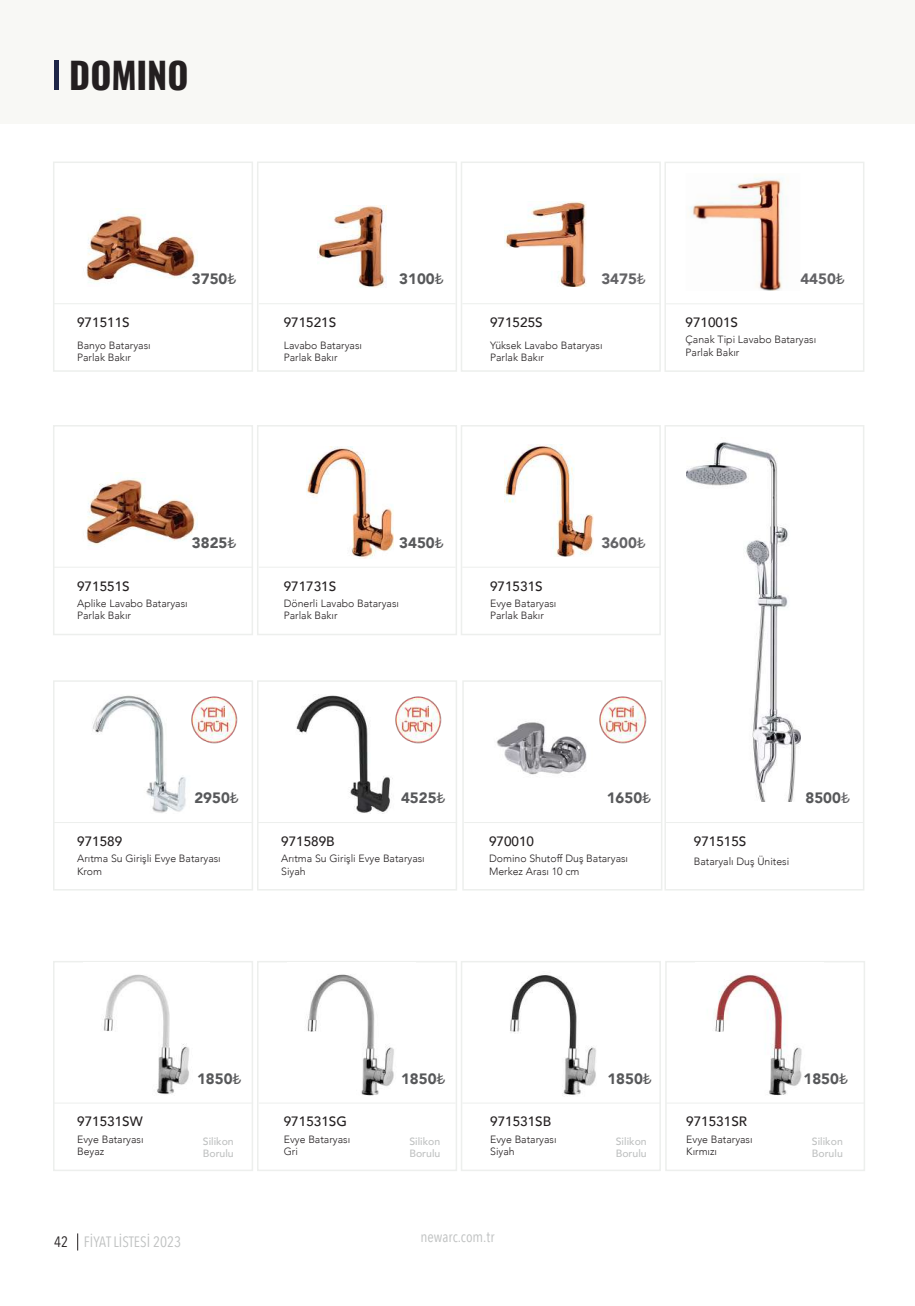
<style>
.page{position:relative;width:915px;height:1306px;background:#fff}
.page>*{position:absolute;margin:0;border:0;box-sizing:border-box;transform-origin:0 0}
.t1{font:700 36px "Oswald";color:#231f20}
.t2{font:900 15px "Avenir";color:#57585a}
.t3{font:15px "Avenir Next Condensed";color:#bfc1c1}
.t4{font:900 15px "Avenir";color:#636366}
.t5{font:500 13.5px "Avenir";color:#231f20}
.t6{font:300 10.5px/12.6px "Avenir";color:#231f20}
.t7{font:500 10.5px/12.6px "Avenir";color:#bfc1c1}
.s1{font-family:"Consolas";font-weight:400;font-size:16.5px}
.s2{font-family:"Consolas";font-weight:400;font-size:16.5px;color:#57585a}
.s3{font-family:"Consolas";font-weight:400;font-size:16.5px;color:#636366}
.s4{color:#231f20}
</style>
<div class="page">
<svg style="left:77px;top:1233px;width:1px;height:17px"></svg>
<div style="left:0;top:0;width:914px;height:124px;background:#f8f8f5"></div>
<div style="left:54px;top:60px;width:5px;height:30px;background:#1e2647"></div>
<div style="left:665px;top:960px;width:199px;height:211px;background:#fff;border:2px solid #edefed"></div>
<div style="left:257px;top:960px;width:200px;height:211px;background:#fff;border:2px solid #edefed"></div>
<hr style="left:259px;top:1102px;width:196px;height:1px;background:#edefed">
<div style="left:53px;top:960px;width:200px;height:211px;background:#fff;border:2px solid #edefed"></div>
<hr style="left:54px;top:1102px;width:199px;height:1px;background:#edefed">
<div style="left:460px;top:960px;width:200px;height:211px;background:#fff;border:2px solid #edefed"></div>
<hr style="left:462px;top:1102px;width:198px;height:1px;background:#edefed">
<hr style="left:666px;top:1102px;width:197px;height:1px;background:#edefed">
<img style="left:83px;top:962px;width:127px;height:133px">
<div style="left:257px;top:161px;width:200px;height:211px;background:#fff;border:2px solid #edefed"></div>
<hr style="left:259px;top:303px;width:196px;height:1px;background:#edefed">
<div style="left:53px;top:161px;width:200px;height:211px;background:#fff;border:2px solid #edefed"></div>
<hr style="left:54px;top:303px;width:199px;height:1px;background:#edefed">
<div style="left:460px;top:161px;width:200px;height:211px;background:#fff;border:2px solid #edefed"></div>
<hr style="left:462px;top:303px;width:198px;height:1px;background:#edefed">
<img style="left:86px;top:208px;width:110px;height:75px">
<img style="left:317px;top:206px;width:69px;height:82px">
<img style="left:504px;top:201px;width:82px;height:85px">
<div style="left:257px;top:425px;width:200px;height:210px;background:#fff;border:2px solid #edefed"></div>
<div style="left:53px;top:425px;width:200px;height:210px;background:#fff;border:2px solid #edefed"></div>
<div style="left:460px;top:425px;width:200px;height:210px;background:#fff;border:2px solid #edefed"></div>
<img style="left:86px;top:472px;width:110px;height:74px">
<img style="left:306px;top:446px;width:87px;height:113px">
<img style="left:504px;top:444px;width:89px;height:112px">
<hr style="left:259px;top:567px;width:196px;height:1px;background:#edefed">
<hr style="left:54px;top:567px;width:199px;height:1px;background:#edefed">
<hr style="left:462px;top:567px;width:198px;height:1px;background:#edefed">
<div style="left:53px;top:680px;width:200px;height:210px;background:#fff;border:2px solid #edefed"></div>
<hr style="left:54px;top:822px;width:199px;height:1px;background:#edefed">
<img style="left:92px;top:695px;width:94px;height:118px">
<div style="left:664px;top:162px;width:200px;height:210px;background:#fff;border:2px solid #edefed"></div>
<img style="left:689px;top:175px;width:94px;height:116px">
<hr style="left:665px;top:303px;width:197px;height:1px;background:#edefed">
<div style="left:257px;top:680px;width:200px;height:210px;background:#fff;border:2px solid #edefed"></div>
<hr style="left:258px;top:822px;width:199px;height:1px;background:#edefed">
<img style="left:296px;top:695px;width:97px;height:118px">
<img style="left:191px;top:696px;width:47px;height:47px">
<img style="left:395px;top:696px;width:47px;height:47px">
<img style="left:287px;top:962px;width:128px;height:134px">
<img style="left:510px;top:975px;width:86px;height:121px">
<img style="left:695px;top:962px;width:127px;height:134px">
<div style="left:462px;top:680px;width:200px;height:210px;background:#fff;border:2px solid #edefed"></div>
<hr style="left:464px;top:822px;width:196px;height:1px;background:#edefed">
<img style="left:496px;top:721px;width:91px;height:54px">
<img style="left:599px;top:696px;width:47px;height:47px">
<div style="left:664px;top:425px;width:200px;height:465px;background:#fff;border:2px solid #edefed"></div>
<hr style="left:665px;top:822px;width:198px;height:1px;background:#edefed">
<img style="left:686px;top:442px;width:114px;height:359px">
<h1 class="t1" style="left:69px;top:43px;width:121px">DOMINO</h1>
<p class="t5" style="left:77px;top:311px;width:54px">971511S</p>
<p class="t6" style="left:77px;top:339px;width:75px">Banyo Bataryası<br>Parlak Bakır</p>
<h2 class="t2" style="left:192px;top:266px;width:46px">3750<span class="s1">₺</span></h2>
<h2 class="t2" style="left:399px;top:266px;width:46px">3100<span class="s1">₺</span></h2>
<h2 class="t4" style="left:601px;top:266px;width:46px">3475<span class="s1">₺</span></h2>
<p class="t5" style="left:284px;top:311px;width:54px">971521S</p>
<p class="t6" style="left:284px;top:339px;width:80px">Lavabo Bataryası<br>Parlak Bakır</p>
<p class="t5" style="left:490px;top:311px;width:54px">971525S</p>
<p class="t6" style="left:490px;top:339px;width:114px">Yüksek Lavabo Bataryası<br>Parlak Bakır</p>
<h2 class="t4" style="left:800px;top:266px;width:46px">4450<span class="s2">₺</span></h2>
<p class="t5" style="left:685px;top:311px;width:54px">971001S</p>
<p class="t6" style="left:685px;top:333px;width:132px">Çanak Tipi Lavabo Bataryası<br>Parlak Bakır</p>
<h2 class="t2" style="left:192px;top:530px;width:46px">3825<span class="s1">₺</span></h2>
<h2 class="t2" style="left:399px;top:530px;width:46px">3450<span class="s1">₺</span></h2>
<h2 class="t4" style="left:601px;top:530px;width:46px">3600<span class="s1">₺</span></h2>
<p class="t5" style="left:77px;top:574px;width:54px">971551S</p>
<p class="t6" style="left:77px;top:597px;width:112px">Aplike Lavabo Bataryası<br>Parlak Bakır</p>
<p class="t5" style="left:284px;top:574px;width:54px">971731S</p>
<p class="t6" style="left:284px;top:597px;width:117px">Dönerli Lavabo Bataryası<br>Parlak Bakır</p>
<p class="t5" style="left:490px;top:574px;width:54px">971531S</p>
<p class="t6" style="left:490px;top:597px;width:68px">Evye Bataryası<br>Parlak Bakır</p>
<h2 class="t2" style="left:194px;top:785px;width:46px">2950<span class="s1">₺</span></h2>
<p class="t5" style="left:77px;top:829px;width:47px">971589</p>
<p class="t6" style="left:77px;top:852px;width:145px">Arıtma Su Girişli Evye Bataryası<br>Krom</p>
<h2 class="t2" style="left:401px;top:785px;width:46px">4525<span class="s1">₺</span></h2>
<p class="t5" style="left:281px;top:829px;width:55px">971589B</p>
<p class="t6" style="left:281px;top:852px;width:145px">Arıtma Su Girişli Evye Bataryası<br>Siyah</p>
<h2 class="t2" style="left:606px;top:785px;width:46px">1650<span class="s1">₺</span></h2>
<p class="t5" style="left:489px;top:829px;width:47px">970010</p>
<p class="t6" style="left:489px;top:852px;width:140px">Domino Shutoff Duş Bataryası<br>Merkez Arası 10 cm</p>
<p class="t5" style="left:693px;top:829px;width:54px">971515S</p>
<p class="t6" style="left:693px;top:854px;width:97px">Bataryalı Duş Ünitesi</p>
<h2 class="t2" style="left:805px;top:785px;width:46px">8500<span class="s3">₺</span></h2>
<h2 class="t2" style="left:197px;top:1065px;width:46px">1850<span class="s1">₺</span></h2>
<h2 class="t2" style="left:401px;top:1065px;width:46px">1850<span class="s1">₺</span></h2>
<h2 class="t2" style="left:607px;top:1065px;width:46px">1850<span class="s1">₺</span></h2>
<h2 class="t2" style="left:803px;top:1065px;width:46px">1850<span class="s1">₺</span></h2>
<p class="t5" style="left:77px;top:1109px;width:67px">971531SW</p>
<p class="t5" style="left:284px;top:1109px;width:65px">971531SG</p>
<p class="t5" style="left:490px;top:1109px;width:63px">971531SB</p>
<p class="t5" style="left:686px;top:1109px;width:62px">971531SR</p>
<p class="t6" style="left:77px;top:1132px;width:68px">Evye Bataryası<br>Beyaz</p>
<p class="t7" style="left:203px;top:1134px;width:32px">Silikon<br>Borulu</p>
<p class="t6" style="left:284px;top:1132px;width:68px">Evye Bataryası<br>Gri</p>
<p class="t7" style="left:409px;top:1134px;width:32px">Silikon<br>Borulu</p>
<p class="t6" style="left:490px;top:1132px;width:68px">Evye Bataryası<br>Siyah</p>
<p class="t7" style="left:615px;top:1134px;width:32px">Silikon<br>Borulu</p>
<p class="t6" style="left:686px;top:1132px;width:68px">Evye Bataryası<br>Kırmızı</p>
<p class="t7" style="left:811px;top:1134px;width:32px">Silikon<br>Borulu</p>
<h2 class="t3" style="left:54px;top:1228px;width:129px"><span class="s4">42</span> FİYAT LİSTESİ 2023</h2>
<h2 class="t3" style="left:420px;top:1224px;width:75px">newarc.com.tr</h2>
</div>
